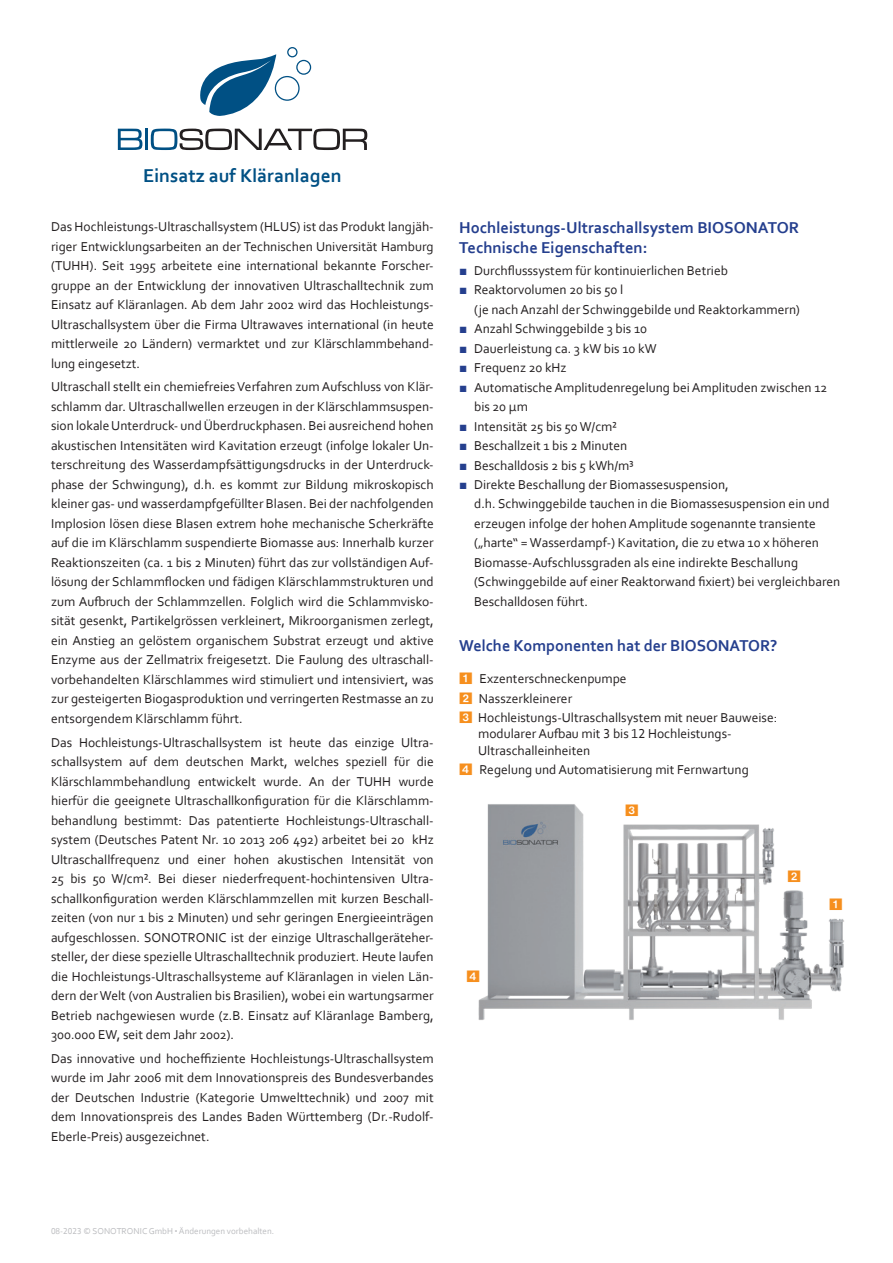
<style>
.page{position:relative;width:893px;height:1263px;background:#fff}
.page>*{position:absolute;margin:0;border:0;box-sizing:border-box;transform-origin:0 0}
.t1{font:700 19.5px "Corbel";color:#005084}
.t2{font:700 16.5px/19.5px "Corbel";color:#253f8e}
.t3{font:13.5px/19.5px "Corbel";color:#231f20}
.t4{font:9px "Corbel";color:#bcbdc0}
.s1{font-family:"Arial";color:#253f8e}
.s2{color:#f68f1e}
.s3{font-size:6px}
</style>
<div class="page">
<svg style="left:118px;top:129px;width:24px;height:21px"></svg>
<hr style="left:145px;top:129px;width:3px;height:21px;background:#005084">
<svg style="left:151px;top:129px;width:216px;height:21px"></svg>
<div style="left:275px;top:76px;width:25px;height:25px;border:1px solid #005084;border-radius:50%"></div>
<div style="left:296px;top:60px;width:15px;height:15px;border:1px solid #005084;border-radius:50%"></div>
<div style="left:287px;top:47px;width:11px;height:10px;border:1px solid #005084;border-radius:50%"></div>
<svg style="left:200px;top:54px;width:76px;height:62px"></svg>
<img style="left:478px;top:804px;width:366px;height:216px">
<svg style="left:830px;top:899px;width:12px;height:11px"></svg>
<svg style="left:788px;top:870px;width:12px;height:12px"></svg>
<svg style="left:478px;top:970px;width:1px;height:12px"></svg>
<svg style="left:626px;top:805px;width:12px;height:11px"></svg>
<h1 class="t1" style="left:143px;top:163px;width:200px">Einsatz auf Kläranlagen</h1>
<p class="t3" style="left:51px;top:217px;width:384px;text-align:justify">Das Hochleistungs-Ultraschallsystem (HLUS) ist das Produkt langjäh&shy;riger Entwicklungsarbeiten an der Technischen Universität Hamburg (TUHH). Seit 1995 arbeitete eine international bekannte Forscher&shy;gruppe an der Entwicklung der innovativen Ultraschalltechnik zum Einsatz auf Kläranlagen. Ab dem Jahr 2002 wird das Hochleistungs-Ultraschallsystem über die Firma Ultrawaves international (in heute mittlerweile 20 Ländern) vermarktet und zur Klärschlammbehand&shy;lung eingesetzt.</p>
<p class="t3" style="left:51px;top:377px;width:384px;text-align:justify">Ultraschall stellt ein chemiefreies Verfahren zum Aufschluss von Klär&shy;schlamm dar. Ultraschallwellen erzeugen in der Klärschlammsuspen&shy;sion lokale Unterdruck- und Überdruckphasen. Bei ausreichend hohen akustischen Intensitäten wird Kavitation erzeugt (infolge lokaler Un&shy;terschreitung des Wasserdampfsättigungsdrucks in der Unterdruck&shy;phase der Schwingung), d.h. es kommt zur Bildung mikroskopisch kleiner gas- und wasserdampfgefüllter Blasen. Bei der nachfolgenden Implosion lösen diese Blasen extrem hohe mechanische Scherkräfte auf die im Klärschlamm suspendierte Biomasse aus: Innerhalb kurzer Reaktionszeiten (ca. 1 bis 2 Minuten) führt das zur vollständigen Auf&shy;lösung der Schlammflocken und fädigen Klärschlammstrukturen und zum Aufbruch der Schlammzellen. Folglich wird die Schlammvisko&shy;sität gesenkt, Partikelgrössen verkleinert, Mikroorganismen zerlegt, ein Anstieg an gelöstem organischem Substrat erzeugt und aktive Enzyme aus der Zellmatrix freigesetzt. Die Faulung des ultraschall&shy;vorbehandelten Klärschlammes wird stimuliert und intensiviert, was zur gesteigerten Biogasproduktion und verringerten Restmasse an zu entsorgendem Klärschlamm führt.</p>
<p class="t3" style="left:51px;top:732px;width:384px;text-align:justify">Das Hochleistungs-Ultraschallsystem ist heute das einzige Ultra&shy;schallsystem auf dem deutschen Markt, welches speziell für die Klärschlammbehandlung entwickelt wurde. An der TUHH wurde hierfür die geeignete Ultraschallkonfiguration für die Klärschlamm&shy;behandlung bestimmt: Das patentierte Hochleistungs-Ultraschall&shy;system (Deutsches Patent Nr. 10 2013 206 492) arbeitet bei 20 kHz Ultraschallfrequenz und einer hohen akustischen Intensität von 25 bis 50 W/cm². Bei dieser niederfrequent-hochintensiven Ultra&shy;schallkonfiguration werden Klärschlammzellen mit kurzen Beschall&shy;zeiten (von nur 1 bis 2 Minuten) und sehr geringen Energieeinträgen aufgeschlossen. SONOTRONIC ist der einzige Ultraschallgeräteher&shy;steller, der diese spezielle Ultraschalltechnik produziert. Heute laufen die Hochleistungs-Ultraschallsysteme auf Kläranlagen in vielen Län&shy;dern der Welt (von Australien bis Brasilien), wobei ein wartungsarmer Betrieb nachgewiesen wurde (z.B. Einsatz auf Kläranlage Bamberg, 300.000 EW, seit dem Jahr 2002).</p>
<p class="t3" style="left:51px;top:1048px;width:384px;text-align:justify">Das innovative und hocheffiziente Hochleistungs-Ultraschallsystem wurde im Jahr 2006 mit dem Innovationspreis des Bundesverbandes der Deutschen Industrie (Kategorie Umwelttechnik) und 2007 mit dem Innovationspreis des Landes Baden Württemberg (Dr.-Rudolf-Eberle-Preis) ausgezeichnet.</p>
<p class="t2" style="left:459px;top:218px;width:342px">Hochleistungs-Ultraschallsystem BIOSONATOR<br>Technische Eigenschaften:</p>
<p class="t3" style="left:459px;top:260px;width:270px"><span class="s1">■</span> Durchflusssystem für kontinuierlichen Betrieb</p>
<p class="t3" style="left:474px;top:279px;width:327px;text-indent:-15px"><span class="s1">■</span> Reaktorvolumen 20 bis 50 l<br>(je nach Anzahl der Schwinggebilde und Reaktorkammern)</p>
<p class="t3" style="left:459px;top:318px;width:189px"><span class="s1">■</span> Anzahl Schwinggebilde 3 bis 10</p>
<p class="t3" style="left:459px;top:338px;width:199px"><span class="s1">■</span> Dauerleistung ca. 3 kW bis 10 kW</p>
<p class="t3" style="left:459px;top:357px;width:109px"><span class="s1">■</span> Frequenz 20 kHz</p>
<p class="t3" style="left:474px;top:377px;width:355px;text-indent:-15px"><span class="s1">■</span> Automatische Amplitudenregelung bei Amplituden zwischen 12 bis 20 µm</p>
<p class="t3" style="left:459px;top:416px;width:159px"><span class="s1">■</span> Intensität 25 bis 50 W/cm²</p>
<p class="t3" style="left:459px;top:435px;width:169px"><span class="s1">■</span> Beschallzeit 1 bis 2 Minuten</p>
<p class="t3" style="left:459px;top:455px;width:176px"><span class="s1">■</span> Beschalldosis 2 bis 5 kWh/m³</p>
<p class="t3" style="left:474px;top:474px;width:368px;text-indent:-15px"><span class="s1">■</span> Direkte Beschallung der Biomassesuspension,<br>d.h. Schwinggebilde tauchen in die Biomassesuspension ein und erzeugen infolge der hohen Amplitude sogenannte transiente („harte“ = Wasserdampf-) Kavitation, die zu etwa 10 x höheren Biomasse-Aufschlussgraden als eine indirekte Beschallung (Schwinggebilde auf einer Reaktorwand fixiert) bei vergleichbaren Beschalldosen führt.</p>
<p class="t2" style="left:459px;top:636px;width:320px">Welche Komponenten hat der BIOSONATOR?</p>
<p class="t3" style="left:479px;top:668px;width:149px">Exzenterschneckenpumpe<br>Nasszerkleinerer</p>
<p class="t3" style="left:478px;top:709px;width:301px;line-height:16.2px;text-indent:-19px"><span class="s2">✓</span> Hochleistungs-Ultraschallsystem mit neuer Bauweise: modularer Aufbau mit 3 bis 12 Hochleistungs-<br>Ultraschalleinheiten</p>
<p class="t3" style="left:459px;top:759px;width:291px"><span class="s2">✔</span> Regelung und Automatisierung mit Fernwartung</p>
<p class="t4" style="left:51px;top:1225px;width:225px">08-2023 © SONOTRONIC GmbH <span class="s3">•</span> Änderungen vorbehalten.</p>
</div>
